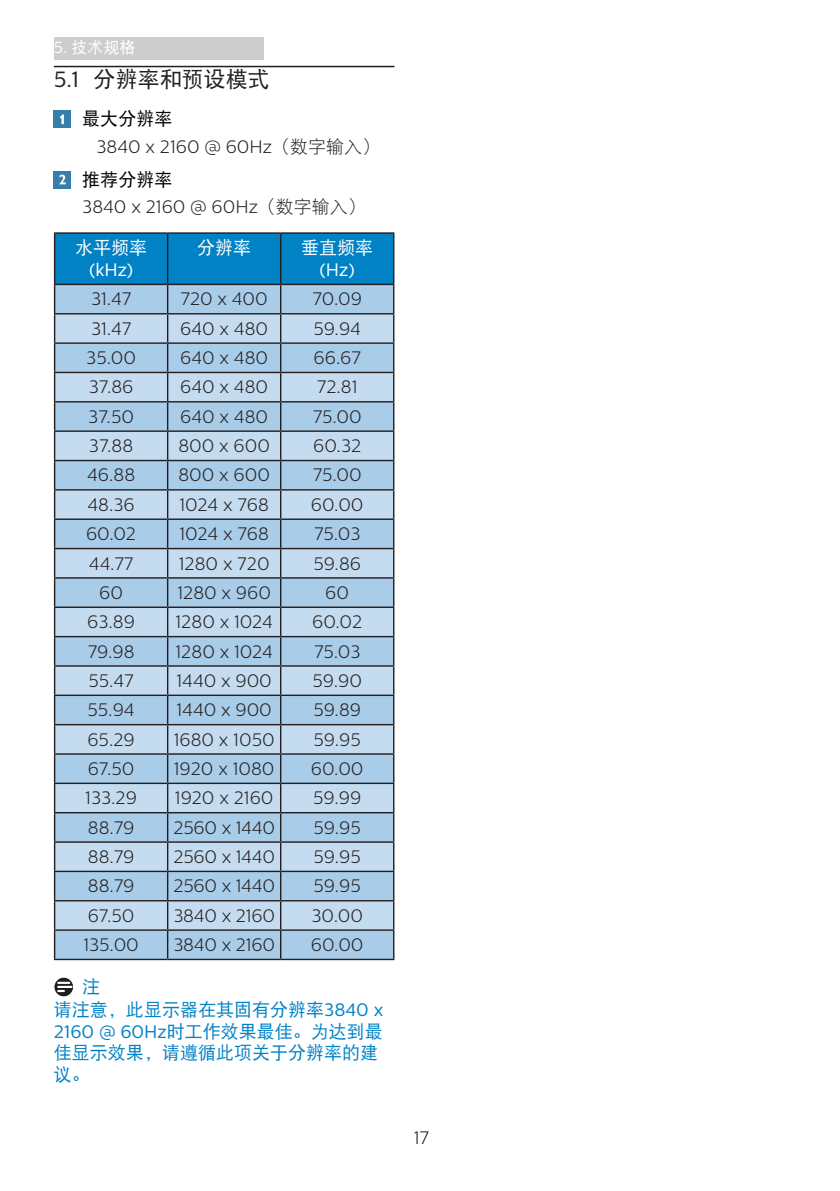
<style>
.page{position:relative;width:840px;height:1191px;background:#fff}
.page>*{position:absolute;margin:0;border:0;box-sizing:border-box;transform-origin:0 0}
.t1{font:22px "DFP Hei W5";color:#231f20}
.t2{font:300 18px "Centrale Sans";color:#231f20}
.Note_body{font:18px/21.6px "DFP Hei W5";color:#0082c5}
.t3{font:18px/22px "DFP Hei W5";color:#fff;text-align:center}
.Heading_4{font:18px "DFP Hei W5";color:#000}
.t4{font:18px/22px "Centrale Sans";color:#fff;text-align:center}
.Heading_4_blue{font:18px "DFP Hei W5";color:#0082c5}
.t5{font:16px "DFP Hei W5";color:#fff}
.s1{font-family:"Centrale Sans"}
.s2{font-family:"DFP Hei W3";font-weight:400}
.s3{font-family:"DFP Hei W5"}
</style>
<div class="page">
<div style="left:54px;top:37px;width:209px;height:23px;background:#cdcdcd"></div>
<hr style="left:54px;top:66px;width:340px;height:1px;background:#231f20">
<div style="left:54px;top:111px;width:17px;height:17px;background:#377eac"></div>
<svg style="left:60px;top:114px;width:4px;height:10px"></svg>
<div style="left:54px;top:171px;width:17px;height:17px;background:#377eac"></div>
<svg style="left:59px;top:175px;width:7px;height:9px"></svg>
<hr style="left:54px;top:232px;width:113px;height:2px;background:#231f20">
<hr style="left:167px;top:232px;width:113px;height:2px;background:#231f20">
<hr style="left:280px;top:232px;width:114px;height:2px;background:#231f20">
<svg style="left:54px;top:233px;width:340px;height:725px;background:#a1c3dd"></svg>
<hr style="left:54px;top:958px;width:113px;height:2px;background:#231f20">
<hr style="left:167px;top:958px;width:113px;height:2px;background:#231f20">
<hr style="left:280px;top:958px;width:114px;height:2px;background:#231f20">
<svg style="left:54px;top:977px;width:20px;height:19px"></svg>
<div style="left:54px;top:977px;width:20px;height:19px;border:1px solid #fff;border-radius:50%"></div>
<svg style="left:58px;top:981px;width:13px;height:11px"></svg>
<p class="t5" style="left:54px;top:39px;width:83px"><span class="s1">5.</span> 技术规格</p>
<p class="t1" style="left:54px;top:68px;width:217px"><span class="s1">5.1</span> 分辨率和预设模式</p>
<p class="Heading_4" style="left:82px;top:110px;width:91px">最大分辨率</p>
<p class="t2" style="left:96px;top:136px;width:285px">3840 x 2160 @ 60Hz<span class="s2">（数字输入）</span></p>
<p class="Heading_4" style="left:82px;top:170px;width:91px">推荐分辨率</p>
<p class="t2" style="left:82px;top:196px;width:285px">3840 x 2160 @ 60Hz<span class="s2">（数字输入）</span></p>
<p class="t4" style="left:75px;top:237px;width:73px"><span class="s3">水平频率</span>(kHz)</p>
<p class="t3" style="left:197px;top:237px;width:55px">分辨率</p>
<p class="t3" style="left:301px;top:237px;width:73px">垂直频率<span class="s1">(Hz)</span></p>
<p class="t2" style="left:91px;top:289px;width:42px">31.47</p>
<p class="t2" style="left:180px;top:289px;width:89px">720 x 400</p>
<p class="t2" style="left:312px;top:289px;width:51px">70.09</p>
<p class="t2" style="left:91px;top:318px;width:42px">31.47</p>
<p class="t2" style="left:180px;top:318px;width:89px">640 x 480</p>
<p class="t2" style="left:313px;top:318px;width:49px">59.94</p>
<p class="t2" style="left:86px;top:348px;width:51px">35.00</p>
<p class="t2" style="left:180px;top:348px;width:89px">640 x 480</p>
<p class="t2" style="left:313px;top:348px;width:49px">66.67</p>
<p class="t2" style="left:89px;top:377px;width:46px">37.86</p>
<p class="t2" style="left:180px;top:377px;width:89px">640 x 480</p>
<p class="t2" style="left:317px;top:377px;width:42px">72.81</p>
<p class="t2" style="left:88px;top:406px;width:47px">37.50</p>
<p class="t2" style="left:180px;top:406px;width:89px">640 x 480</p>
<p class="t2" style="left:312px;top:406px;width:51px">75.00</p>
<p class="t2" style="left:89px;top:436px;width:46px">37.88</p>
<p class="t2" style="left:178px;top:436px;width:93px">800 x 600</p>
<p class="t2" style="left:313px;top:436px;width:50px">60.32</p>
<p class="t2" style="left:87px;top:465px;width:50px">46.88</p>
<p class="t2" style="left:178px;top:465px;width:93px">800 x 600</p>
<p class="t2" style="left:312px;top:465px;width:51px">75.00</p>
<p class="t2" style="left:87px;top:494px;width:49px">48.36</p>
<p class="t2" style="left:179px;top:494px;width:91px">1024 x 768</p>
<p class="t2" style="left:311px;top:494px;width:54px">60.00</p>
<p class="t2" style="left:86px;top:524px;width:52px">60.02</p>
<p class="t2" style="left:179px;top:524px;width:91px">1024 x 768</p>
<p class="t2" style="left:314px;top:524px;width:48px">75.03</p>
<p class="t2" style="left:89px;top:553px;width:46px">44.77</p>
<p class="t2" style="left:179px;top:553px;width:92px">1280 x 720</p>
<p class="t2" style="left:313px;top:553px;width:49px">59.86</p>
<p class="t2" style="left:99px;top:582px;width:25px">60</p>
<p class="t2" style="left:177px;top:582px;width:95px">1280 x 960</p>
<p class="t2" style="left:325px;top:582px;width:25px">60</p>
<p class="t2" style="left:87px;top:612px;width:49px">63.89</p>
<p class="t2" style="left:175px;top:612px;width:99px">1280 x 1024</p>
<p class="t2" style="left:312px;top:612px;width:52px">60.02</p>
<p class="t2" style="left:88px;top:641px;width:48px">79.98</p>
<p class="t2" style="left:175px;top:641px;width:99px">1280 x 1024</p>
<p class="t2" style="left:314px;top:641px;width:48px">75.03</p>
<p class="t2" style="left:88px;top:670px;width:47px">55.47</p>
<p class="t2" style="left:176px;top:670px;width:97px">1440 x 900</p>
<p class="t2" style="left:312px;top:670px;width:51px">59.90</p>
<p class="t2" style="left:87px;top:700px;width:49px">55.94</p>
<p class="t2" style="left:176px;top:700px;width:97px">1440 x 900</p>
<p class="t2" style="left:313px;top:700px;width:49px">59.89</p>
<p class="t2" style="left:87px;top:729px;width:49px">65.29</p>
<p class="t2" style="left:174px;top:729px;width:102px">1680 x 1050</p>
<p class="t2" style="left:313px;top:729px;width:49px">59.95</p>
<p class="t2" style="left:88px;top:758px;width:48px">67.50</p>
<p class="t2" style="left:174px;top:758px;width:102px">1920 x 1080</p>
<p class="t2" style="left:311px;top:758px;width:54px">60.00</p>
<p class="t2" style="left:85px;top:788px;width:53px">133.29</p>
<p class="t2" style="left:175px;top:788px;width:100px">1920 x 2160</p>
<p class="t2" style="left:313px;top:788px;width:50px">59.99</p>
<p class="t2" style="left:88px;top:817px;width:48px">88.79</p>
<p class="t2" style="left:173px;top:817px;width:103px">2560 x 1440</p>
<p class="t2" style="left:313px;top:817px;width:49px">59.95</p>
<p class="t2" style="left:88px;top:846px;width:48px">88.79</p>
<p class="t2" style="left:173px;top:846px;width:103px">2560 x 1440</p>
<p class="t2" style="left:313px;top:846px;width:49px">59.95</p>
<p class="t2" style="left:88px;top:876px;width:48px">88.79</p>
<p class="t2" style="left:173px;top:876px;width:103px">2560 x 1440</p>
<p class="t2" style="left:313px;top:876px;width:49px">59.95</p>
<p class="t2" style="left:88px;top:905px;width:48px">67.50</p>
<p class="t2" style="left:173px;top:905px;width:103px">3840 x 2160</p>
<p class="t2" style="left:311px;top:905px;width:53px">30.00</p>
<p class="t2" style="left:83px;top:934px;width:57px">135.00</p>
<p class="t2" style="left:173px;top:934px;width:103px">3840 x 2160</p>
<p class="t2" style="left:311px;top:934px;width:54px">60.00</p>
<p class="Heading_4_blue" style="left:82px;top:978px;width:19px">注</p>
<p class="Note_body" style="left:54px;top:998px;width:331px">请注意，此显示器在其固有分辨率<span class="s1">3840 x<br>2160 @ 60Hz</span>时工作效果最佳。为达到最佳显示效果，请遵循此项关于分辨率的建议。</p>
<p class="t2" style="left:413px;top:1128px;width:17px">17</p>
</div>
